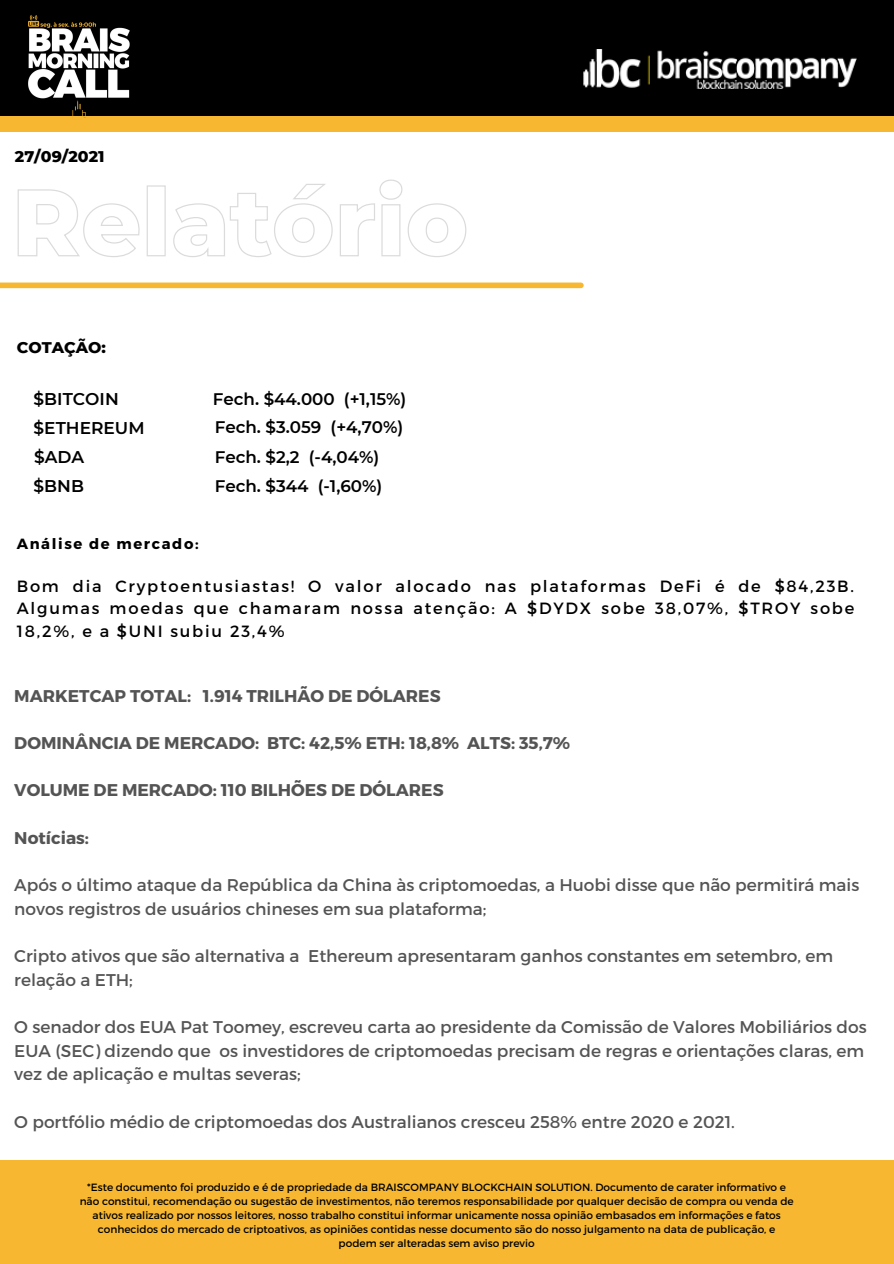
<style>
.page{position:relative;width:894px;height:1264px;background:#fff}
.page>*{position:absolute;margin:0;border:0;box-sizing:border-box;transform-origin:0 0}
.t1{font:16.95px/23.7px "Montserrat";color:#545454}
.t2{font:700 16.95px "Montserrat";color:#545454}
.t3{font:600 16.95px "Montserrat";color:#000}
.t4{font:600 16.65px "Montserrat";color:#000}
.t5{font:16.2px/22.5px "Montserrat";letter-spacing:.11em;color:#000;text-align:justify}
.t6{font:800 15.75px "Montserrat";color:#000}
.t7{font:700 14.7px "Montserrat";letter-spacing:.11em;color:#000}
.t8{font:10.5px/14px "Montserrat";color:#000;text-align:center}
</style>
<div class="page">
<div style="left:0;top:0;width:893px;height:131px;background:#f7b731"></div>
<div style="left:0;top:0;width:893px;height:116px;background:#000"></div>
<img style="left:583px;top:50px;width:273px;height:38px">
<div style="left:0;top:1159px;width:893px;height:104px;background:#f7b731"></div>
<div style="left:0;top:282px;width:580px;height:6px;background:#f7b731"></div>
<img style="left:0;top:15px;width:159px;height:117px">
<svg style="left:17px;top:179px;width:450px;height:78px"></svg>
<p class="t6" style="left:15px;top:147px;width:91px">27/09/2021</p>
<p class="t6" style="left:17px;top:338px;width:91px">COTAÇÃO:</p>
<p class="t3" style="left:34px;top:389px;width:87px">$BITCOIN</p>
<p class="t4" style="left:213px;top:389px;width:195px">Fech. $44.000 (+1,15%)</p>
<p class="t3" style="left:34px;top:417px;width:112px">$ETHEREUM</p>
<p class="t3" style="left:34px;top:446px;width:52px">$ADA</p>
<p class="t3" style="left:34px;top:476px;width:52px">$BNB</p>
<p class="t4" style="left:215px;top:417px;width:190px">Fech. $3.059 (+4,70%)</p>
<p class="t4" style="left:215px;top:446px;width:166px">Fech. $2,2 (-4,04%)</p>
<p class="t4" style="left:215px;top:476px;width:169px">Fech. $344 (-1,60%)</p>
<p class="t7" style="left:17px;top:534px;width:183px">Análise de mercado:</p>
<p class="t5" style="left:17px;top:574px;width:838px">Bom dia Cryptoentusiastas! O valor alocado nas plataformas DeFi é de $84,23B.<br>Algumas moedas que chamaram nossa atenção: A $DYDX sobe 38,07%, $TROY sobe 18,2%, e a $UNI subiu 23,4%</p>
<p class="t2" style="left:14px;top:684px;width:427px">MARKETCAP TOTAL: 1.914 TRILHÃO DE DÓLARES</p>
<p class="t2" style="left:14px;top:732px;width:557px">DOMINÂNCIA DE MERCADO: BTC: 42,5% ETH: 18,8% ALTS: 35,7%</p>
<p class="t2" style="left:14px;top:779px;width:430px">VOLUME DE MERCADO: 110 BILHÕES DE DÓLARES</p>
<p class="t2" style="left:14px;top:826px;width:76px">Notícias:</p>
<p class="t1" style="left:14px;top:872px;width:846px">Após o último ataque da República da China às criptomoedas, a Huobi disse que não permitirá mais novos registros de usuários chineses em sua plataforma;</p>
<p class="t1" style="left:14px;top:943px;width:820px">Cripto ativos que são alternativa a Ethereum apresentaram ganhos constantes em setembro, em relação a ETH;</p>
<p class="t1" style="left:14px;top:1014px;width:853px">O senador dos EUA Pat Toomey, escreveu carta ao presidente da Comissão de Valores Mobiliários dos<br>EUA (SEC) dizendo que os investidores de criptomoedas precisam de regras e orientações claras, em vez de aplicação e multas severas;</p>
<p class="t1" style="left:14px;top:1108px;width:722px">O portfólio médio de criptomoedas dos Australianos cresceu 258% entre 2020 e 2021.</p>
<p class="t8" style="left:80px;top:1179px;width:715px">*Este documento foi produzido e é de propriedade da BRAISCOMPANY BLOCKCHAIN SOLUTION. Documento de carater informativo e não constitui, recomendação ou sugestão de investimentos, não teremos responsabilidade por qualquer decisão de compra ou venda de ativos realizado por nossos leitores, nosso trabalho constitui informar unicamente nossa opinião embasados em informações e fatos conhecidos do mercado de criptoativos, as opiniões contidas nesse documento são do nosso julgamento na data de publicação, e podem ser alteradas sem aviso previo</p>
</div>
